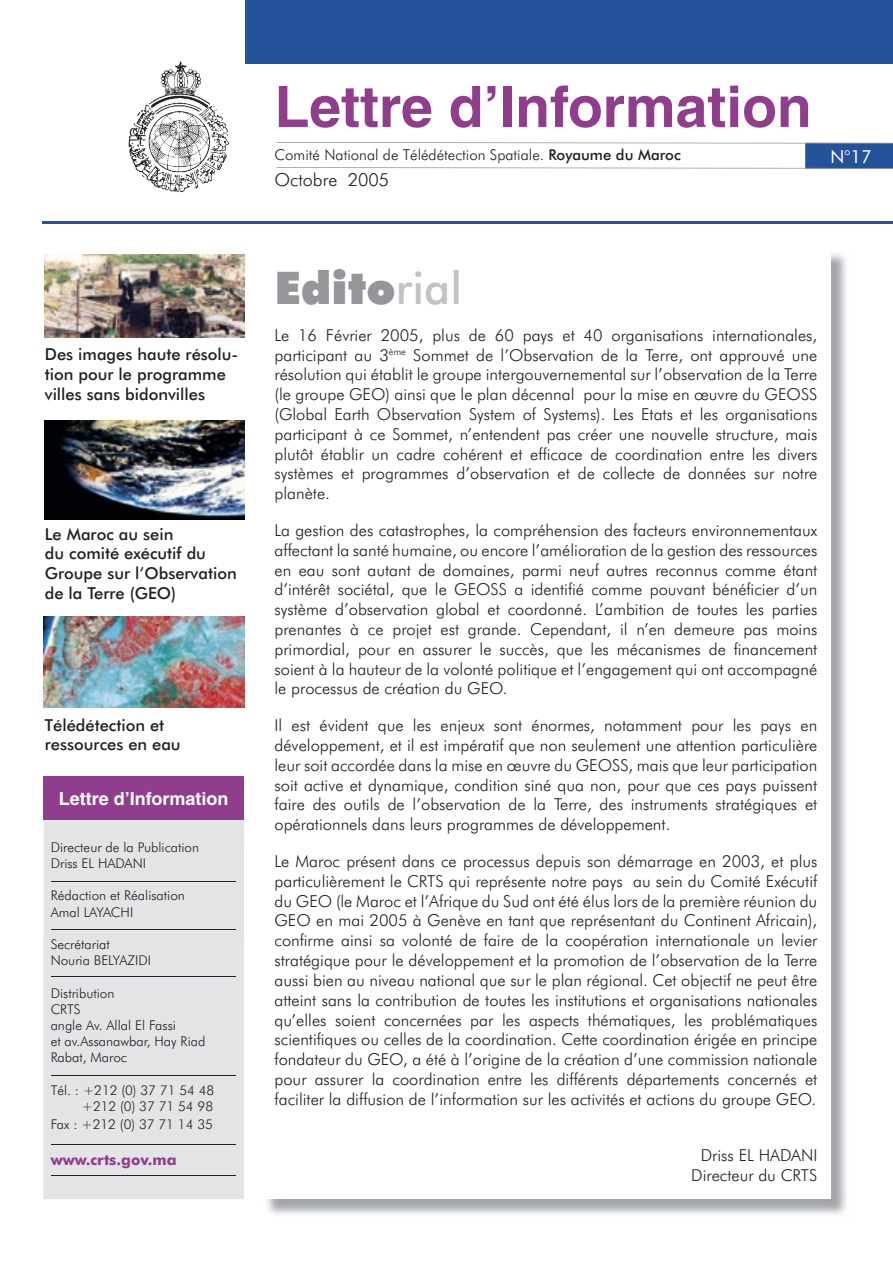
<style>
.page{position:relative;width:893px;height:1263px;background:#fff}
.page>*{position:absolute;margin:0;border:0;box-sizing:border-box;transform-origin:0 0}
.t1{font:700 57px "Helvetica";color:#903d8e}
.t2{font:900 45px "Futura BT";color:#969599}
.t3{font:700 18px "Helvetica";color:#fff}
.t4{font:300 18px "Futura BT";color:#212125}
.t5{font:18px "Futura BT";color:#fff}
.t6{font:300 16.5px/19.8px "Futura BT";color:#212125;text-align:justify}
.t7{font:500 16.5px/19.8px "Futura BT";color:#212125}
.t8{font:300 15px "Futura BT";color:#212125}
.t9{font:700 15px "Futura BT";color:#903d8e}
.t10{font:300 13.5px/16.2px "Futura BT";color:#212125}
.s1{font-weight:500}
.s2{font-weight:500;color:#c2c3c6}
</style>
<div class="page">
<img style="left:267px;top:254px;width:579px;height:961px">
<div style="left:261px;top:247px;width:570px;height:952px;background:#fff"></div>
<div style="left:805px;top:143px;width:88px;height:26px;background:#24529b"></div>
<div style="left:43px;top:776px;width:201px;height:423px;background:#e3e4e6"></div>
<div style="left:44px;top:776px;width:200px;height:43px;background:#903d8e"></div>
<div style="left:245px;top:0;width:648px;height:63px;background:#24529b"></div>
<img style="left:128px;top:61px;width:102px;height:132px">
<svg style="left:277px;top:142px;width:616px;height:2px"></svg>
<svg style="left:277px;top:167px;width:616px;height:2px"></svg>
<hr style="left:43px;top:221px;width:850px;height:3px;background:#24529b">
<img style="left:44px;top:617px;width:200px;height:90px">
<img style="left:45px;top:421px;width:200px;height:98px">
<img style="left:45px;top:255px;width:200px;height:82px">
<hr style="left:52px;top:881px;width:184px;height:1px;background:#212125">
<hr style="left:52px;top:929px;width:184px;height:1px;background:#212125">
<hr style="left:52px;top:976px;width:184px;height:1px;background:#212125">
<hr style="left:52px;top:1075px;width:184px;height:1px;background:#212125">
<hr style="left:52px;top:1144px;width:184px;height:1px;background:#212125">
<hr style="left:52px;top:1175px;width:184px;height:1px;background:#212125">
<p class="t7" style="left:45px;top:344px;width:195px">Des images haute résolu&shy;tion pour le programme villes sans bidonvilles</p>
<p class="t7" style="left:45px;top:524px;width:193px">Le Maroc au sein<br>du comité exécutif du<br>Groupe sur l’Observation de la Terre (GEO)</p>
<p class="t7" style="left:45px;top:715px;width:137px">Télédétection et ressources en eau</p>
<p class="t3" style="left:59px;top:787px;width:171px">Lettre d’Information</p>
<p class="t10" style="left:51px;top:839px;width:150px">Directeur de la Publication<br>Driss EL HADANI</p>
<p class="t10" style="left:51px;top:887px;width:136px">Rédaction et Réalisation<br>Amal LAYACHI</p>
<p class="t10" style="left:51px;top:936px;width:102px">Secrétariat<br>Nouria BELYAZIDI</p>
<p class="t10" style="left:51px;top:985px;width:156px">Distribution<br>CRTS<br>angle Av. Allal El Fassi<br>et av.Assanawbar, Hay Riad<br>Rabat, Maroc</p>
<p class="t10" style="left:51px;top:1082px;width:165px;text-align:right">Tél. : +212 (0) 37 71 54 48 +212 (0) 37 71 54 98</p>
<p class="t10" style="left:51px;top:1116px;width:164px">Fax : +212 (0) 37 71 14 35</p>
<p class="t9" style="left:51px;top:1150px;width:127px">www.crts.gov.ma</p>
<h1 class="t1" style="left:274px;top:72px;width:539px">Lettre d’Information</h1>
<p class="t8" style="left:274px;top:146px;width:408px">Comité National de Télédétection Spatiale. <span class="s1">Royaume du Maroc</span></p>
<p class="t4" style="left:274px;top:169px;width:116px">Octobre 2005</p>
<p class="t5" style="left:830px;top:146px;width:43px">N°17</p>
<h2 class="t2" style="left:274px;top:261px;width:189px">Edito<span class="s2">rial</span></h2>
<p class="t6" style="left:274px;top:325px;width:544px">Le 16 Février 2005, plus de 60 pays et 40 organisations internationales, participant au 3<sup>ème</sup> Sommet de l’Observation de la Terre, ont approuvé une résolution qui établit le groupe intergouvernemental sur l’observation de la Terre (le groupe GEO) ainsi que le plan décennal pour la mise en œuvre du GEOSS (Global Earth Observation System of Systems). Les Etats et les organisations participant à ce Sommet, n’entendent pas créer une nouvelle structure, mais plutôt établir un cadre cohérent et efficace de coordination entre les divers systèmes et programmes d’observation et de collecte de données sur notre planète.</p>
<p class="t6" style="left:274px;top:520px;width:544px">La gestion des catastrophes, la compréhension des facteurs environnementaux affectant la santé humaine, ou encore l’amélioration de la gestion des ressources en eau sont autant de domaines, parmi neuf autres reconnus comme étant d’intérêt sociétal, que le GEOSS a identifié comme pouvant bénéficier d’un système d’observation global et coordonné. L’ambition de toutes les parties prenantes à ce projet est grande. Cependant, il n’en demeure pas moins primordial, pour en assurer le succès, que les mécanismes de financement soient à la hauteur de la volonté politique et l’engagement qui ont accompagné le processus de création du GEO.</p>
<p class="t6" style="left:274px;top:715px;width:544px">Il est évident que les enjeux sont énormes, notamment pour les pays en développement, et il est impératif que non seulement une attention particulière leur soit accordée dans la mise en œuvre du GEOSS, mais que leur participation soit active et dynamique, condition siné qua non, pour que ces pays puissent faire des outils de l’observation de la Terre, des instruments stratégiques et opérationnels dans leurs programmes de développement.</p>
<p class="t6" style="left:274px;top:851px;width:544px">Le Maroc présent dans ce processus depuis son démarrage en 2003, et plus particulièrement le CRTS qui représente notre pays au sein du Comité Exécutif du GEO (le Maroc et l’Afrique du Sud ont été élus lors de la première réunion du GEO en mai 2005 à Genève en tant que représentant du Continent Africain), confirme ainsi sa volonté de faire de la coopération internationale un levier stratégique pour le développement et la promotion de l’observation de la Terre aussi bien au niveau national que sur le plan régional. Cet objectif ne peut être atteint sans la contribution de toutes les institutions et organisations nationales qu’elles soient concernées par les aspects thématiques, les problématiques scientifiques ou celles de la coordination. Cette coordination érigée en principe fondateur du GEO, a été à l’origine de la création d’une commission nationale pour assurer la coordination entre les différents départements concernés et faciliter la diffusion de l’information sur les activités et actions du groupe GEO.</p>
<p class="t6" style="left:691px;top:1145px;width:128px;text-align:center">Driss EL HADANI<br>Directeur du CRTS</p>
</div>
